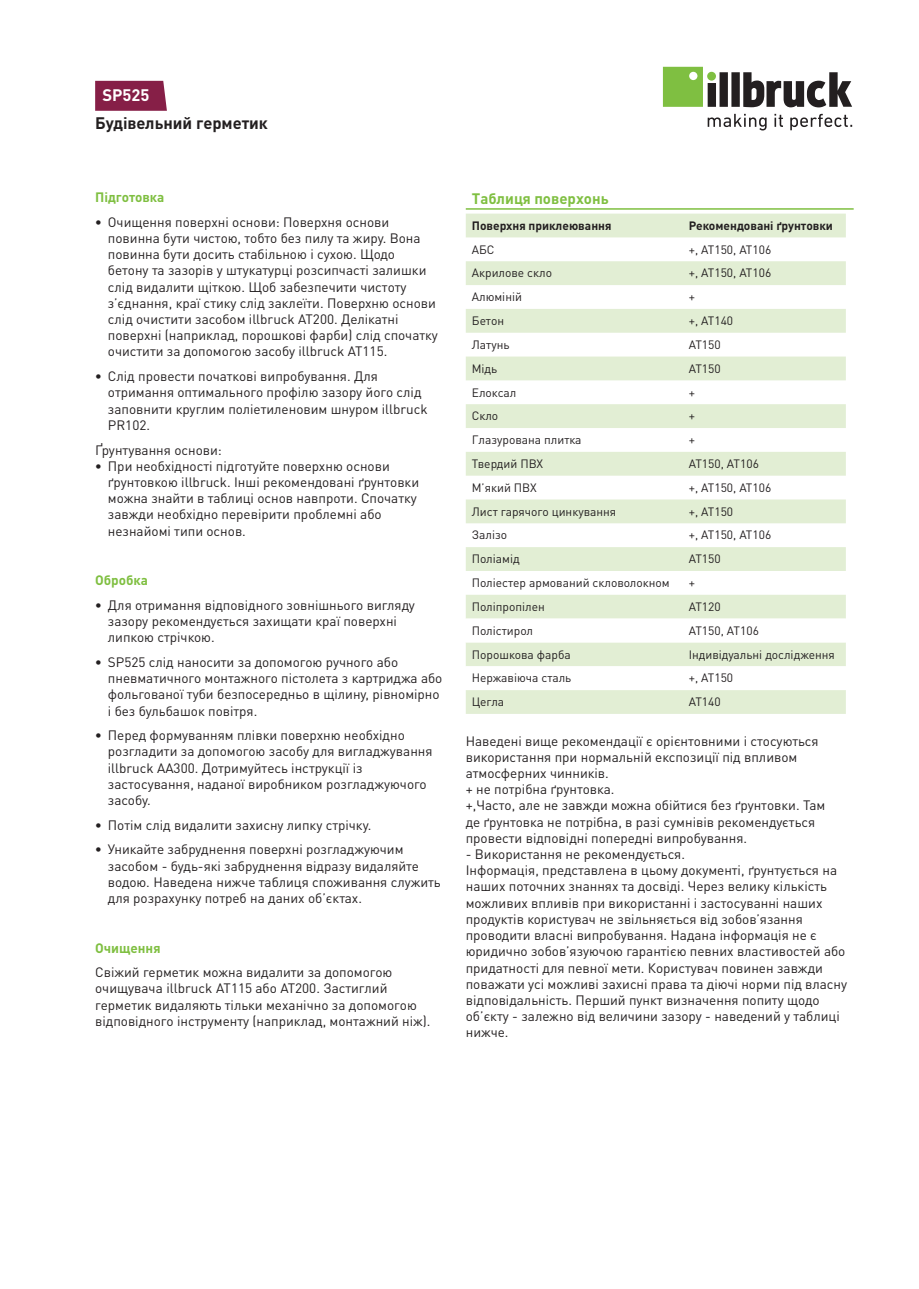
<style>
.page{position:relative;width:919px;height:1289px;background:#fff}
.page>*{position:absolute;margin:0;border:0;box-sizing:border-box;transform-origin:0 0}
.t1{font:700 16.5px "DIN Pro";color:#231f20}
.t2{font:700 16.5px "DIN Pro";color:#fff}
.t3{font:700 15px "DIN Pro";color:#7fbf41}
.t4{font:13.5px/16.2px "DIN Pro";color:#231f20}
.t5{font:700 13.5px "DIN Pro";color:#7fbf41}
.t6{font:12px "DIN Pro";color:#231f20}
.t7{font:700 12px "DIN Pro";color:#231f20}
.s1{font-weight:700}
</style>
<div class="page">
<svg style="left:663px;top:67px;width:189px;height:40px"></svg>
<svg style="left:707px;top:114px;width:59px;height:16px"></svg>
<svg style="left:774px;top:114px;width:9px;height:13px"></svg>
<svg style="left:790px;top:114px;width:62px;height:16px"></svg>
<svg style="left:95px;top:81px;width:72px;height:30px;background:#8a264d"></svg>
<svg style="left:466px;top:214px;width:379px;height:500px;fill:#e2eed4"></svg>
<svg style="left:466px;top:618px;width:379px;height:72px"></svg>
<hr style="left:466px;top:208px;width:387px;height:2px;background:#7fbf41">
<p class="t2" style="left:102px;top:81px;width:48px">SP525</p>
<p class="t1" style="left:95px;top:110px;width:174px">Будівельний герметик</p>
<p class="t5" style="left:95px;top:186px;width:71px">Підготовка</p>
<p class="t4" style="left:108px;top:212px;width:331px;text-indent:-13px"><span class="s1">•</span> Очищення поверхні основи: Поверхня основи повинна бути чистою, тобто без пилу та жиру. Вона повинна бути досить стабільною і сухою. Щодо бетону та зазорів у штукатурці розсипчасті залишки слід видалити щіткою. Щоб забезпечити чистоту з’єднання, краї стику слід заклеїти. Поверхню основи слід очистити засобом illbruck AT200. Делікатні поверхні (наприклад, порошкові фарби) слід спочатку очистити за допомогою засобу illbruck AT115.</p>
<p class="t4" style="left:108px;top:367px;width:321px;text-indent:-13px"><span class="s1">•</span> Слід провести початкові випробування. Для отримання оптимального профілю зазору його слід заповнити круглим поліетиленовим шнуром illbruck PR102.</p>
<p class="t4" style="left:95px;top:440px;width:128px">Ґрунтування основи:</p>
<p class="t4" style="left:108px;top:456px;width:313px;text-indent:-13px"><span class="s1">•</span> При необхідності підготуйте поверхню основи ґрунтовкою illbruck. Інші рекомендовані ґрунтовки можна знайти в таблиці основ навпроти. Спочатку завжди необхідно перевірити проблемні або незнайомі типи основ.</p>
<p class="t5" style="left:95px;top:569px;width:54px">Обробка</p>
<p class="t4" style="left:108px;top:595px;width:308px;text-indent:-13px"><span class="s1">•</span> Для отримання відповідного зовнішнього вигляду зазору рекомендується захищати краї поверхні липкою стрічкою.</p>
<p class="t4" style="left:108px;top:652px;width:336px;text-indent:-13px"><span class="s1">•</span> SP525 слід наносити за допомогою ручного або пневматичного монтажного пістолета з картриджа або фольгованої туби безпосередньо в щілину, рівномірно і без бульбашок повітря.</p>
<p class="t4" style="left:108px;top:726px;width:326px;text-indent:-13px"><span class="s1">•</span> Перед формуванням плівки поверхню необхідно розгладити за допомогою засобу для вигладжування illbruck AA300. Дотримуйтесь інструкції із застосування, наданої виробником розгладжуючого засобу.</p>
<p class="t4" style="left:95px;top:815px;width:278px"><span class="s1">•</span> Потім слід видалити захисну липку стрічку.</p>
<p class="t4" style="left:108px;top:840px;width:334px;text-indent:-13px"><span class="s1">•</span> Уникайте забруднення поверхні розгладжуючим засобом - будь-які забруднення відразу видаляйте водою. Наведена нижче таблиця споживання служить для розрахунку потреб на даних об’єктах.</p>
<p class="t5" style="left:95px;top:936px;width:67px">Очищення</p>
<p class="t4" style="left:95px;top:962px;width:337px">Свіжий герметик можна видалити за допомогою очищувача illbruck AT115 або AT200. Застиглий герметик видаляють тільки механічно за допомогою відповідного інструменту (наприклад, монтажний ніж).</p>
<p class="t3" style="left:472px;top:186px;width:138px">Таблиця поверхонь</p>
<p class="t7" style="left:472px;top:215px;width:141px">Поверхня приклеювання</p>
<p class="t7" style="left:688px;top:215px;width:146px">Рекомендовані ґрунтовки</p>
<p class="t6" style="left:472px;top:240px;width:24px">АБС</p>
<p class="t6" style="left:688px;top:240px;width:84px">+, AT150, AT106</p>
<p class="t6" style="left:472px;top:264px;width:82px">Акрилове скло</p>
<p class="t6" style="left:688px;top:264px;width:84px">+, AT150, AT106</p>
<p class="t6" style="left:472px;top:287px;width:52px">Алюміній</p>
<p class="t6" style="left:688px;top:287px;width:8px">+</p>
<p class="t6" style="left:472px;top:311px;width:34px">Бетон</p>
<p class="t6" style="left:688px;top:311px;width:46px">+, AT140</p>
<p class="t6" style="left:472px;top:335px;width:39px">Латунь</p>
<p class="t6" style="left:688px;top:335px;width:33px">AT150</p>
<p class="t6" style="left:472px;top:359px;width:27px">Мідь</p>
<p class="t6" style="left:688px;top:359px;width:33px">AT150</p>
<p class="t6" style="left:472px;top:383px;width:46px">Елоксал</p>
<p class="t6" style="left:688px;top:383px;width:8px">+</p>
<p class="t6" style="left:472px;top:406px;width:28px">Скло</p>
<p class="t6" style="left:688px;top:406px;width:8px">+</p>
<p class="t6" style="left:472px;top:430px;width:111px">Глазурована плитка</p>
<p class="t6" style="left:688px;top:430px;width:8px">+</p>
<p class="t6" style="left:472px;top:454px;width:73px">Твердий ПВХ</p>
<p class="t6" style="left:688px;top:454px;width:72px">AT150, AT106</p>
<p class="t6" style="left:472px;top:478px;width:66px">М’який ПВХ</p>
<p class="t6" style="left:688px;top:478px;width:84px">+, AT150, AT106</p>
<p class="t6" style="left:472px;top:502px;width:146px">Лист гарячого цинкування</p>
<p class="t6" style="left:688px;top:502px;width:46px">+, AT150</p>
<p class="t6" style="left:472px;top:525px;width:37px">Залізо</p>
<p class="t6" style="left:688px;top:525px;width:84px">+, AT150, AT106</p>
<p class="t6" style="left:472px;top:549px;width:49px">Поліамід</p>
<p class="t6" style="left:688px;top:549px;width:33px">AT150</p>
<p class="t6" style="left:472px;top:573px;width:199px">Поліестер армований скловолокном</p>
<p class="t6" style="left:688px;top:573px;width:8px">+</p>
<p class="t6" style="left:472px;top:597px;width:74px">Поліпропілен</p>
<p class="t6" style="left:688px;top:597px;width:33px">AT120</p>
<p class="t6" style="left:472px;top:621px;width:63px">Полістирол</p>
<p class="t6" style="left:688px;top:621px;width:72px">AT150, AT106</p>
<p class="t6" style="left:472px;top:644px;width:100px">Порошкова фарба</p>
<p class="t6" style="left:688px;top:644px;width:148px">Індивідуальні дослідження</p>
<p class="t6" style="left:472px;top:668px;width:101px">Нержавіюча сталь</p>
<p class="t6" style="left:688px;top:668px;width:46px">+, AT150</p>
<p class="t6" style="left:472px;top:692px;width:34px">Цегла</p>
<p class="t6" style="left:688px;top:692px;width:33px">AT140</p>
<p class="t4" style="left:466px;top:731px;width:361px">Наведені вище рекомендації є орієнтовними і стосуються використання при нормальній експозиції під впливом атмосферних чинників.<br>+ не потрібна ґрунтовка.<br>+,Часто, але не завжди можна обійтися без ґрунтовки. Там де ґрунтовка не потрібна, в разі сумнівів рекомендується провести відповідні попередні випробування.</p>
<p class="t4" style="left:466px;top:844px;width:383px">- Використання не рекомендується.<br>Інформація, представлена в цьому документі, ґрунтується на наших поточних знаннях та досвіді. Через велику кількість можливих впливів при використанні і застосуванні наших продуктів користувач не звільняється від зобов’язання проводити власні випробування. Надана інформація не є юридично зобов’язуючою гарантією певних властивостей або придатності для певної мети. Користувач повинен завжди поважати усі можливі захисні права та діючі норми під власну відповідальність. Перший пункт визначення попиту щодо об’єкту - залежно від величини зазору - наведений у таблиці нижче.</p>
</div>
